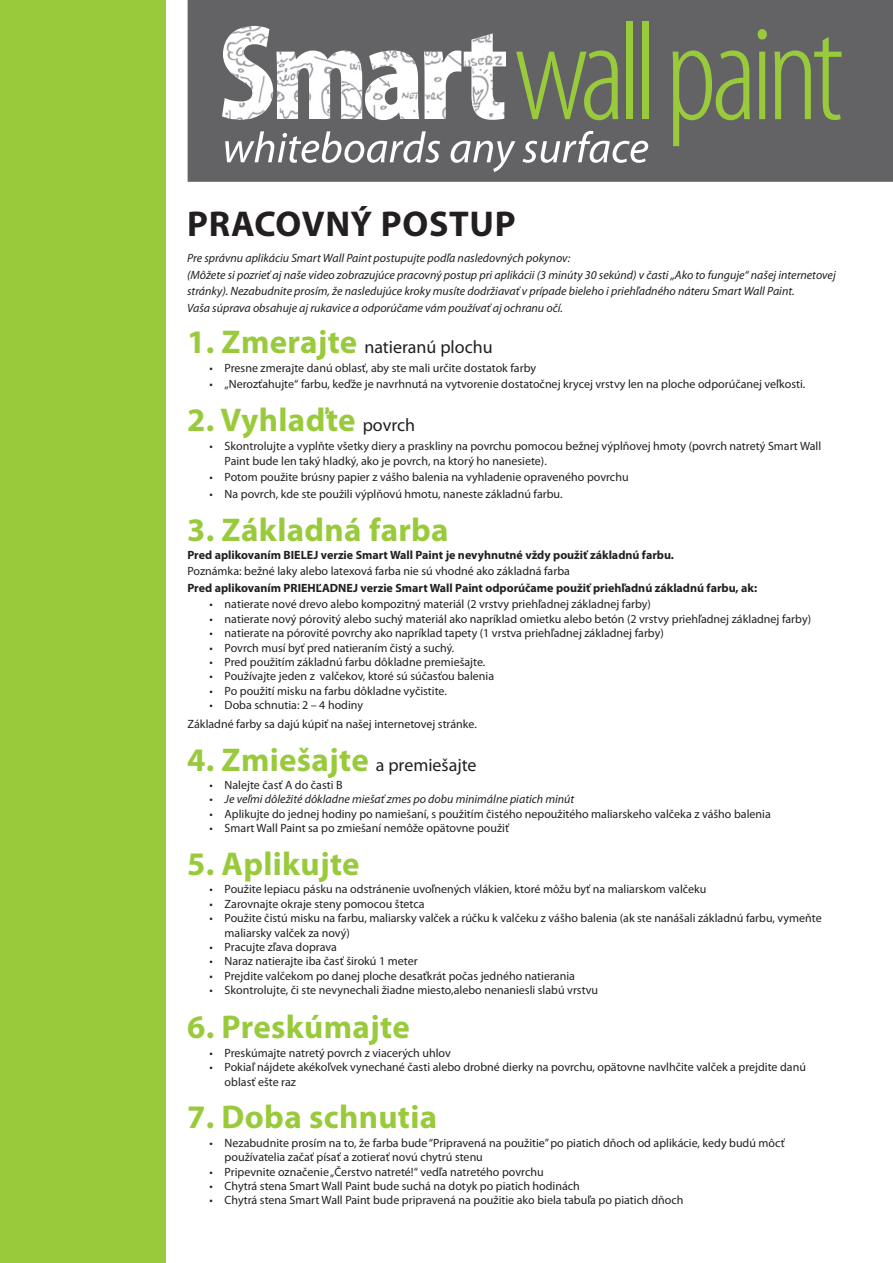
<style>
.page{position:relative;width:893px;height:1263px;background:#fff}
.page>*{position:absolute;margin:0;border:0;box-sizing:border-box;transform-origin:0 0}
.t1{font:700 36px "Myriad Pro";letter-spacing:.02em;color:#231f20}
.t2{font:700 33px "Myriad Pro";letter-spacing:.01em;color:#99ca3b}
.t3{font:18px "Myriad Pro";color:#231f20}
.t4{font:12px/14.4px "Myriad Pro";color:#231f20}
.t5{font:italic 12px/16.5px "Myriad Pro";color:#231f20}
.t6{font:700 12px "Myriad Pro";color:#231f20}
.s1{font-weight:700;font-size:33px;color:#99ca3b}
.s2{font-weight:400;font-size:18px;color:#231f20}
</style>
<div class="page">
<div style="left:0;top:0;width:166px;height:1263px;background:#99ca3b"></div>
<svg style="left:188px;top:0;width:705px;height:182px;background:#79797b"></svg>
<svg style="left:516px;top:51px;width:102px;height:69px;background:#748458"></svg>
<div style="left:626px;top:22px;width:6px;height:97px;background:#99ca3b"></div>
<div style="left:642px;top:22px;width:6px;height:97px;background:#99ca3b"></div>
<svg style="left:673px;top:51px;width:77px;height:95px;background:#728059"></svg>
<svg style="left:758px;top:29px;width:9px;height:90px"></svg>
<svg style="left:774px;top:37px;width:67px;height:83px;background:#728059"></svg>
<svg style="left:225px;top:131px;width:215px;height:32px"></svg>
<svg style="left:451px;top:141px;width:64px;height:31px"></svg>
<svg style="left:523px;top:131px;width:125px;height:32px"></svg>
<p class="t1" style="left:187px;top:200px;width:330px">PRACOVNÝ POSTUP</p>
<p class="t5" style="left:187px;top:250px;width:385px">Pre správnu aplikáciu Smart Wall Paint postupujte podľa nasledovných pokynov:</p>
<p class="t5" style="left:187px;top:266px;width:650px">(Môžete si pozrieť aj naše video zobrazujúce pracovný postup pri aplikácii (3 minúty 30 sekúnd) v časti „Ako to funguje“ našej internetovej stránky). Nezabudnite prosím, že nasledujúce kroky musíte dodržiavať v prípade bieleho i priehľadného náteru Smart Wall Paint.</p>
<p class="t5" style="left:187px;top:299px;width:377px">Vaša súprava obsahuje aj rukavice a odporúčame vám používať aj ochranu očí.</p>
<p class="t3" style="left:187px;top:336px;width:307px"><span class="s1">1. Zmerajte</span> natieranú plochu</p>
<p class="t4" style="left:210px;top:360px;width:328px">• Presne zmerajte danú oblasť, aby ste mali určite dostatok farby</p>
<p class="t4" style="left:210px;top:377px;width:597px">• „Nerozťahujte“ farbu, keďže je navrhnutá na vytvorenie dostatočnej krycej vrstvy len na ploche odporúčanej veľkosti.</p>
<p class="t2" style="left:187px;top:398px;width:230px">2. Vyhlaďte <span class="s2">povrch</span></p>
<p class="t4" style="left:225px;top:439px;width:598px;text-indent:-15px">• Skontrolujte a vyplňte všetky diery a praskliny na povrchu pomocou bežnej výplňovej hmoty (povrch natretý Smart Wall<br>Paint bude len taký hladký, ako je povrch, na ktorý ho nanesiete).</p>
<p class="t4" style="left:210px;top:470px;width:420px">• Potom použite brúsny papier z vášho balenia na vyhladenie opraveného povrchu</p>
<p class="t4" style="left:210px;top:486px;width:354px">• Na povrch, kde ste použili výplňovú hmotu, naneste základnú farbu.</p>
<p class="t2" style="left:187px;top:508px;width:263px">3. Základná farba</p>
<p class="t6" style="left:187px;top:547px;width:488px">Pred aplikovaním BIELEJ verzie Smart Wall Paint je nevyhnutné vždy použiť základnú farbu.</p>
<p class="t4" style="left:187px;top:564px;width:384px">Poznámka: bežné laky alebo latexová farba nie sú vhodné ako základná farba</p>
<p class="t6" style="left:187px;top:580px;width:571px">Pred aplikovaním PRIEHĽADNEJ verzie Smart Wall Paint odporúčame použiť priehľadnú základnú farbu, ak:</p>
<p class="t4" style="left:210px;top:597px;width:443px">• natierate nové drevo alebo kompozitný materiál (2 vrstvy priehľadnej základnej farby)</p>
<p class="t4" style="left:210px;top:611px;width:603px">• natierate nový pórovitý alebo suchý materiál ako napríklad omietku alebo betón (2 vrstvy priehľadnej základnej farby)</p>
<p class="t4" style="left:210px;top:626px;width:456px">• natierate na pórovité povrchy ako napríklad tapety (1 vrstva priehľadnej základnej farby)</p>
<p class="t4" style="left:210px;top:640px;width:246px">• Povrch musí byť pred natieraním čistý a suchý.</p>
<p class="t4" style="left:210px;top:655px;width:277px">• Pred použitím základnú farbu dôkladne premiešajte.</p>
<p class="t4" style="left:210px;top:669px;width:286px">• Používajte jeden z valčekov, ktoré sú súčasťou balenia</p>
<p class="t4" style="left:210px;top:683px;width:239px">• Po použití misku na farbu dôkladne vyčistite.</p>
<p class="t4" style="left:210px;top:698px;width:155px">• Doba schnutia: 2 – 4 hodiny</p>
<p class="t4" style="left:187px;top:717px;width:291px">Základné farby sa dajú kúpiť na našej internetovej stránke.</p>
<p class="t3" style="left:187px;top:754px;width:291px"><span class="s1">4. Zmiešajte</span> a premiešajte</p>
<p class="t4" style="left:210px;top:777px;width:134px">• Nalejte časť A do časti B</p>
<p class="t5" style="left:210px;top:791px;width:366px">• Je veľmi dôležité dôkladne miešať zmes po dobu minimálne piatich minút</p>
<p class="t4" style="left:210px;top:806px;width:563px">• Aplikujte do jednej hodiny po namiešaní, s použitím čistého nepoužitého maliarskeho valčeka z vášho balenia</p>
<p class="t4" style="left:210px;top:821px;width:301px">• Smart Wall Paint sa po zmiešaní nemôže opätovne použiť</p>
<p class="t2" style="left:187px;top:842px;width:174px">5. Aplikujte</p>
<p class="t4" style="left:210px;top:882px;width:498px">• Použite lepiacu pásku na odstránenie uvoľnených vlákien, ktoré môžu byť na maliarskom valčeku</p>
<p class="t4" style="left:210px;top:896px;width:217px">• Zarovnajte okraje steny pomocou štetca</p>
<p class="t4" style="left:225px;top:911px;width:599px;text-indent:-15px">• Použite čistú misku na farbu, maliarsky valček a rúčku k valčeku z vášho balenia (ak ste nanášali základnú farbu, vymeňte maliarsky valček za nový)</p>
<p class="t4" style="left:210px;top:939px;width:129px">• Pracujte zľava doprava</p>
<p class="t4" style="left:210px;top:954px;width:210px">• Naraz natierajte iba časť širokú 1 meter</p>
<p class="t4" style="left:210px;top:968px;width:367px">• Prejdite valčekom po danej ploche desaťkrát počas jedného natierania</p>
<p class="t4" style="left:210px;top:983px;width:390px">• Skontrolujte, či ste nevynechali žiadne miesto,alebo nenaniesli slabú vrstvu</p>
<p class="t2" style="left:187px;top:1005px;width:224px">6. Preskúmajte</p>
<p class="t4" style="left:210px;top:1045px;width:243px">• Preskúmajte natretý povrch z viacerých uhlov</p>
<p class="t4" style="left:225px;top:1060px;width:583px;text-indent:-15px">• Pokiaľ nájdete akékoľvek vynechané časti alebo drobné dierky na povrchu, opätovne navlhčite valček a prejdite danú oblasť ešte raz</p>
<p class="t2" style="left:187px;top:1096px;width:252px">7. Doba schnutia</p>
<p class="t4" style="left:225px;top:1135px;width:562px;text-indent:-15px">• Nezabudnite prosím na to, že farba bude “Pripravená na použitie”po piatich dňoch od aplikácie, kedy budú môcť používatelia začať písať a zotierať novú chytrú stenu</p>
<p class="t4" style="left:210px;top:1164px;width:336px">• Pripevnite označenie„Čerstvo natreté!“ vedľa natretého povrchu</p>
<p class="t4" style="left:210px;top:1178px;width:372px">• Chytrá stena Smart Wall Paint bude suchá na dotyk po piatich hodinách</p>
<p class="t4" style="left:210px;top:1193px;width:475px">• Chytrá stena Smart Wall Paint bude pripravená na použitie ako biela tabuľa po piatich dňoch</p>
</div>
